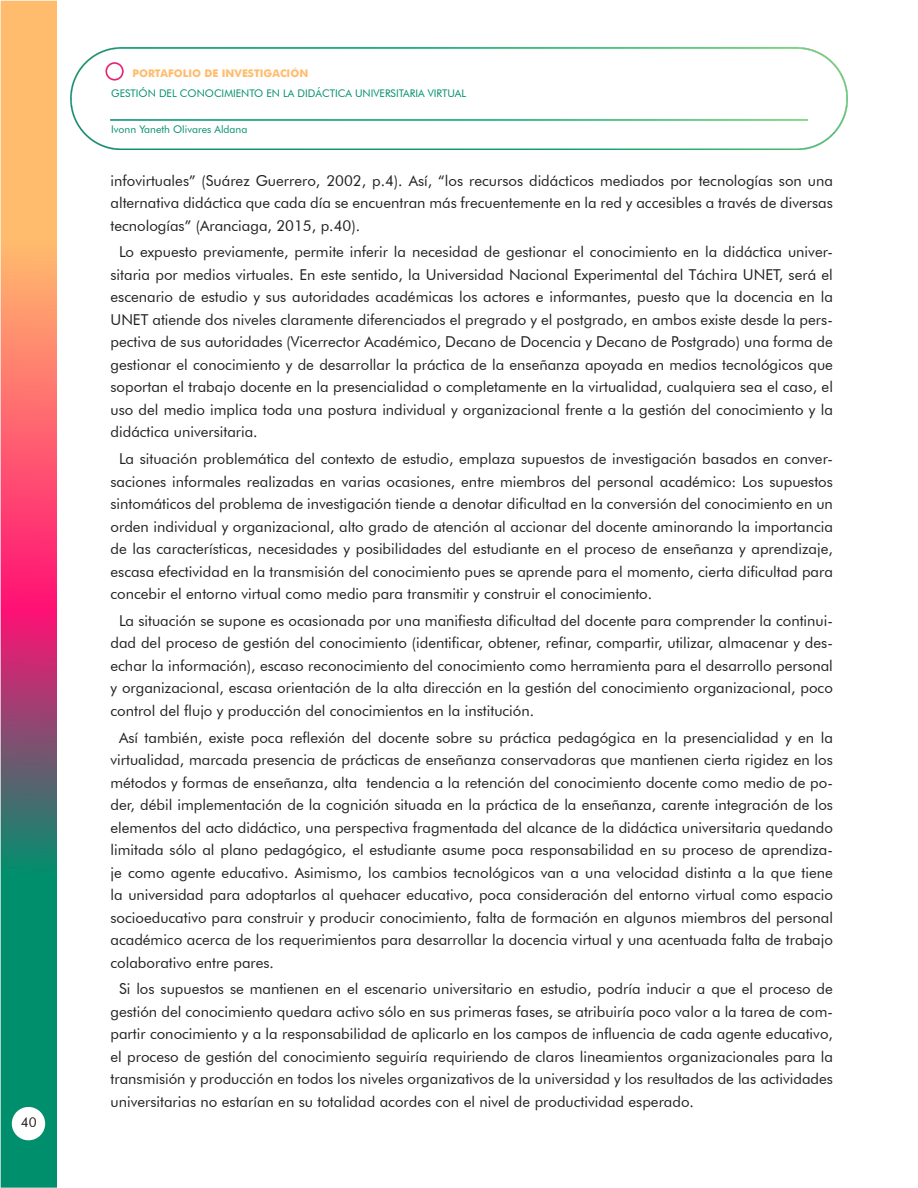
<style>
.page{position:relative;width:918px;height:1188px;background:#fff}
.page>*{position:absolute;margin:0;border:0;box-sizing:border-box;transform-origin:0 0}
.t1{font:15px/22.5px "Futura BT";color:#202124;text-align:justify}
.t2{font:13.5px "Futura BT";color:#231f20}
.t3{font:10.5px "Futura BT";color:#008f6d}
.t4{font:700 10.5px "Futura";color:#ffbc6d}
</style>
<div class="page">
<img style="left:0;top:0;width:57px;height:1188px">
<img style="left:71px;top:48px;width:776px;height:102px">
<div style="left:12px;top:1107px;width:33px;height:33px;background:#fff;border-radius:50%"></div>
<p class="t2" style="left:21px;top:1114px;width:17px">40</p>
<p class="t4" style="left:132px;top:66px;width:177px">PORTAFOLIO DE INVESTIGACIÓN</p>
<p class="t3" style="left:111px;top:87px;width:357px">GESTIÓN DEL CONOCIMIENTO EN LA DIDÁCTICA UNIVERSITARIA VIRTUAL</p>
<p class="t3" style="left:111px;top:123px;width:138px">Ivonn Yaneth Olivares Aldana</p>
<p class="t1" style="left:111px;top:169px;width:724px">infovirtuales” (Suárez Guerrero, 2002, p.4). Así, “los recursos didácticos mediados por tecnologías son una alternativa didáctica que cada día se encuentran más frecuentemente en la red y accesibles a través de diversas tecnologías” (Aranciaga, 2015, p.40).</p>
<p class="t1" style="left:111px;top:241px;width:724px;text-indent:9px">Lo expuesto previamente, permite inferir la necesidad de gestionar el conocimiento en la didáctica univer&shy;sitaria por medios virtuales. En este sentido, la Universidad Nacional Experimental del Táchira UNET, será el escenario de estudio y sus autoridades académicas los actores e informantes, puesto que la docencia en la UNET atiende dos niveles claramente diferenciados el pregrado y el postgrado, en ambos existe desde la pers&shy;pectiva de sus autoridades (Vicerrector Académico, Decano de Docencia y Decano de Postgrado) una forma de gestionar el conocimiento y de desarrollar la práctica de la enseñanza apoyada en medios tecnológicos que soportan el trabajo docente en la presencialidad o completamente en la virtualidad, cualquiera sea el caso, el uso del medio implica toda una postura individual y organizacional frente a la gestión del conocimiento y la didáctica universitaria.</p>
<p class="t1" style="left:111px;top:448px;width:724px;text-indent:9px">La situación problemática del contexto de estudio, emplaza supuestos de investigación basados en conver&shy;saciones informales realizadas en varias ocasiones, entre miembros del personal académico: Los supuestos sintomáticos del problema de investigación tiende a denotar dificultad en la conversión del conocimiento en un orden individual y organizacional, alto grado de atención al accionar del docente aminorando la importancia de las características, necesidades y posibilidades del estudiante en el proceso de enseñanza y aprendizaje, escasa efectividad en la transmisión del conocimiento pues se aprende para el momento, cierta dificultad para concebir el entorno virtual como medio para transmitir y construir el conocimiento.</p>
<p class="t1" style="left:111px;top:609px;width:724px;text-indent:9px">La situación se supone es ocasionada por una manifiesta dificultad del docente para comprender la continui&shy;dad del proceso de gestión del conocimiento (identificar, obtener, refinar, compartir, utilizar, almacenar y des&shy;echar la información), escaso reconocimiento del conocimiento como herramienta para el desarrollo personal y organizacional, escasa orientación de la alta dirección en la gestión del conocimiento organizacional, poco control del flujo y producción del conocimientos en la institución.</p>
<p class="t1" style="left:111px;top:726px;width:724px;text-indent:9px">Así también, existe poca reflexión del docente sobre su práctica pedagógica en la presencialidad y en la virtualidad, marcada presencia de prácticas de enseñanza conservadoras que mantienen cierta rigidez en los métodos y formas de enseñanza, alta tendencia a la retención del conocimiento docente como medio de po&shy;der, débil implementación de la cognición situada en la práctica de la enseñanza, carente integración de los elementos del acto didáctico, una perspectiva fragmentada del alcance de la didáctica universitaria quedando limitada sólo al plano pedagógico, el estudiante asume poca responsabilidad en su proceso de aprendiza&shy;je como agente educativo. Asimismo, los cambios tecnológicos van a una velocidad distinta a la que tiene la universidad para adoptarlos al quehacer educativo, poca consideración del entorno virtual como espacio socioeducativo para construir y producir conocimiento, falta de formación en algunos miembros del personal académico acerca de los requerimientos para desarrollar la docencia virtual y una acentuada falta de trabajo colaborativo entre pares.</p>
<p class="t1" style="left:111px;top:978px;width:724px;text-indent:9px">Si los supuestos se mantienen en el escenario universitario en estudio, podría inducir a que el proceso de gestión del conocimiento quedara activo sólo en sus primeras fases, se atribuiría poco valor a la tarea de com&shy;partir conocimiento y a la responsabilidad de aplicarlo en los campos de influencia de cada agente educativo, el proceso de gestión del conocimiento seguiría requiriendo de claros lineamientos organizacionales para la transmisión y producción en todos los niveles organizativos de la universidad y los resultados de las actividades universitarias no estarían en su totalidad acordes con el nivel de productividad esperado.</p>
</div>
